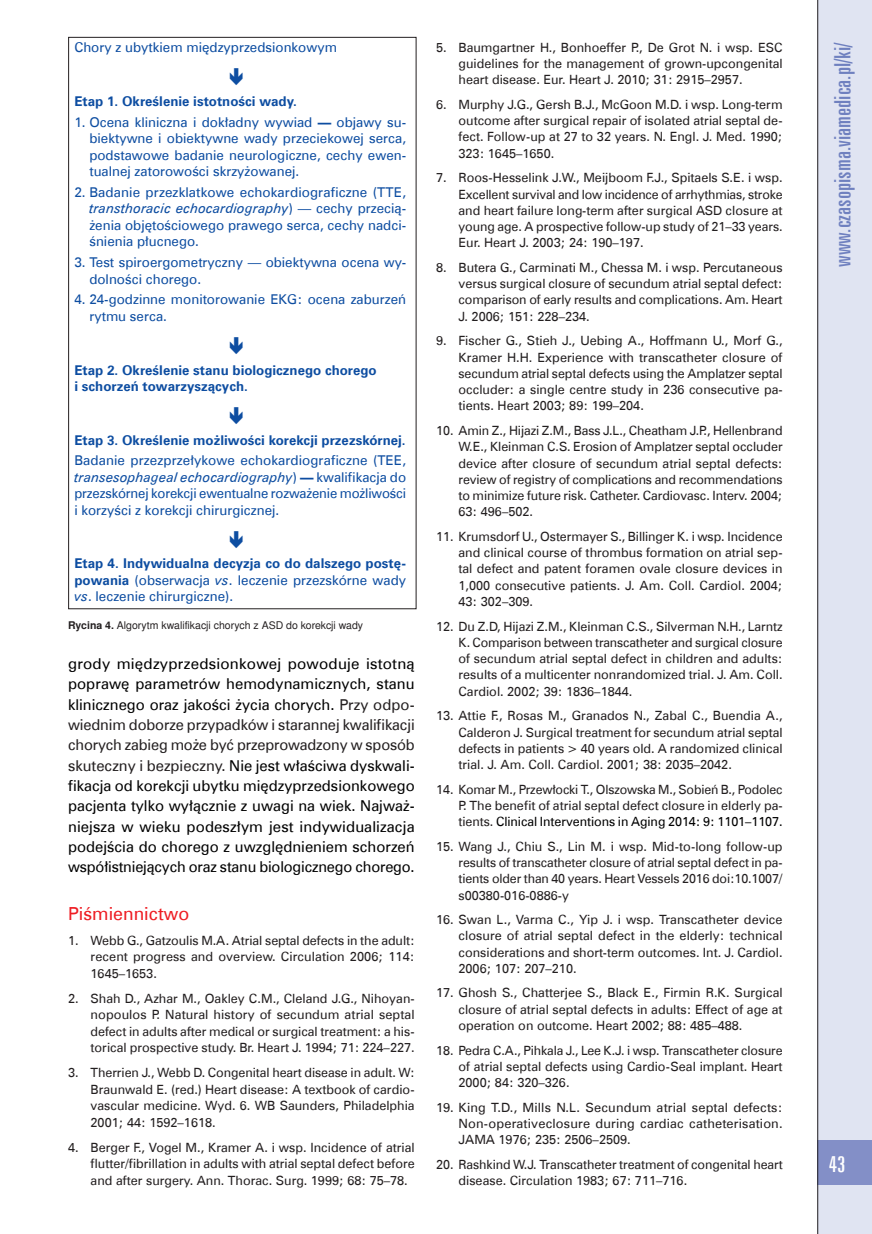
<style>
.page{position:relative;width:872px;height:1234px;background:#fff}
.page>*{position:absolute;margin:0;border:0;box-sizing:border-box;transform-origin:0 0}
.t1{font:22.5px "Zurich X Cn EU";color:#6f80bf;scale:1.07 1}
.t2{font:22.5px "Zurich X Cn EU";color:#fff;scale:1.07 1}
.t3{font:18px "Zurich EU";color:#ee1d23}
.t4{font:15px/20.2px "Zurich EU";letter-spacing:-.01em;color:#000001;text-align:justify}
.t5{font:13.5px/16.5px "Zurich EU";color:#0d4da1;text-align:justify}
.t6{font:700 13.5px/16.5px "Zurich EU";color:#0d4da1}
.t7{font:12.75px/16.2px "Zurich EU";color:#231f20;text-align:justify}
.t8{font:10.5px "Nimbus San LCE";color:#231f20}
.s1{font-weight:700}
.s2{font-style:italic}
.s3{color:#231f20}
.s4{color:#000001}
</style>
<div class="page">
<div style="left:817px;top:0;width:55px;height:1233px;background:#e0e4f2"></div>
<div style="left:817px;top:1140px;width:55px;height:44px;background:#838fc7"></div>
<hr style="left:817px;top:0;width:1px;height:1233px;background:#231f20">
<p class="t5" style="left:74px;top:39px;width:264px">Chory z ubytkiem międzyprzedsionkowym</p>
<p class="t6" style="left:74px;top:93px;width:224px">Etap 1. Określenie istotności wady.</p>
<p class="t5" style="left:89px;top:113px;width:318px;text-indent:-15px">1. Ocena kliniczna i dokładny wywiad <span class="s1">—</span> objawy su&shy;biektywne i obiektywne wady przeciekowej serca, podstawowe badanie neurologiczne, cechy ewen&shy;tualnej zatorowości skrzyżowanej.</p>
<p class="t5" style="left:89px;top:184px;width:318px;text-indent:-15px">2. Badanie przezklatkowe echokardiograficzne (TTE, <span class="s2">transthoracic echocardiography</span>) — cechy przecią&shy;żenia objętościowego prawego serca, cechy nadci&shy;śnienia płucnego.</p>
<p class="t5" style="left:89px;top:254px;width:318px;text-indent:-15px">3. Test spiroergometryczny — obiektywna ocena wy&shy;dolności chorego.</p>
<p class="t5" style="left:89px;top:291px;width:318px;text-indent:-15px">4. 24-godzinne monitorowanie EKG: ocena zaburzeń rytmu serca.</p>
<p class="t6" style="left:74px;top:361px;width:304px">Etap 2. Określenie stanu biologicznego chorego i schorzeń towarzyszących.</p>
<p class="t6" style="left:74px;top:431px;width:333px">Etap 3. Określenie możliwości korekcji przezskórnej.</p>
<p class="t5" style="left:74px;top:452px;width:333px">Badanie przezprzełykowe echokardiograficzne (TEE, <span class="s2">transesophageal echocardiography</span>) <span class="s1">—</span> kwalifikacja do przezskórnej korekcji ewentualne rozważenie możliwości i korzyści z korekcji chirurgicznej.</p>
<p class="t5" style="left:74px;top:555px;width:333px"><span class="s1">Etap 4. Indywidualna decyzja co do dalszego postę&shy;powania</span> (obserwacja <span class="s2">vs</span>. leczenie przezskórne wady <span class="s2">vs</span>. leczenie chirurgiczne).</p>
<p class="t8" style="left:68px;top:618px;width:297px"><span class="s1">Rycina 4.</span> Algorytm kwalifikacji chorych z ASD do korekcji wady</p>
<p class="t4" style="left:68px;top:653px;width:348px">grody międzyprzedsionkowej powoduje istotną poprawę parametrów hemodynamicznych, stanu klinicznego oraz jakości życia chorych. <span class="s3">Przy odpo&shy;wiednim doborze przypadków i starannej kwalifikacji chorych zabieg może być przeprowadzony w sposób skuteczny i bezpieczny.</span> Nie jest właściwa dyskwali&shy;fikacja od korekcji ubytku międzyprzedsionkowego pacjenta tylko wyłącznie z uwagi na wiek. Najważ&shy;niejsza w wieku podeszłym jest indywidualizacja podejścia do chorego z uwzględnieniem schorzeń współistniejących oraz stanu biologicznego chorego.</p>
<h2 class="t3" style="left:68px;top:902px;width:123px">Piśmiennictwo</h2>
<p class="t7" style="left:91px;top:931px;width:326px;text-indent:-22px">1. Webb G., Gatzoulis M.A. Atrial septal defects in the adult: recent progress and overview. Circulation 2006; 114:<br>1645–1653.</p>
<p class="t7" style="left:91px;top:989px;width:326px;text-indent:-22px">2. Shah D., Azhar M., Oakley C.M., Cleland J.G., Nihoyan&shy;nopoulos P. Natural history of secundum atrial septal defect in adults after medical or surgical treatment: a his&shy;torical prospective study. Br. Heart J. 1994; 71: 224–227.</p>
<p class="t7" style="left:91px;top:1064px;width:326px;text-indent:-22px">3. Therrien J., Webb D. Congenital heart disease in adult. W:<br>Braunwald E. (red.) Heart disease: A textbook of cardio&shy;vascular medicine. Wyd. 6. WB Saunders, Philadelphia 2001; 44: 1592–1618.</p>
<p class="t7" style="left:91px;top:1138px;width:326px;text-indent:-23px">4. Berger F., Vogel M., Kramer A. i wsp. Incidence of atrial flutter/fibrillation in adults with atrial septal defect before and after surgery. Ann. Thorac. Surg. 1999; 68: 75–78.</p>
<p class="t7" style="left:458px;top:39px;width:326px;text-indent:-22px">5. Baumgartner H., Bonhoeffer P., De Grot N. i wsp. ESC guidelines for the management of grown-upcongenital heart disease. Eur. Heart J. 2010; 31: 2915–2957.</p>
<p class="t7" style="left:458px;top:96px;width:326px;text-indent:-22px">6. Murphy J.G., Gersh B.J., McGoon M.D. i wsp. Long-term outcome after surgical repair of isolated atrial septal de&shy;fect. Follow-up at 27 to 32 years. N. Engl. J. Med. 1990; 323: 1645–1650.</p>
<p class="t7" style="left:458px;top:169px;width:326px;text-indent:-22px">7. Roos-Hesselink J.W., Meijboom F.J., Spitaels S.E. i wsp.<br>Excellent survival and low incidence of arrhythmias, stroke and heart failure long-term after surgical ASD closure at young age. A prospective follow-up study of 21–33 years.<br>Eur. Heart J. 2003; 24: 190–197.</p>
<p class="t7" style="left:458px;top:259px;width:326px;text-indent:-22px">8. Butera G., Carminati M., Chessa M. i wsp. Percutaneous versus surgical closure of secundum atrial septal defect: comparison of early results and complications. Am. Heart J. 2006; 151: 228–234.</p>
<p class="t7" style="left:458px;top:332px;width:326px;text-indent:-22px">9. Fischer G., Stieh J., Uebing A., Hoffmann U., Morf G., Kramer H.H. Experience with transcatheter closure of secundum atrial septal defects using the Amplatzer septal occluder: a single centre study in 236 consecutive pa&shy;tients. Heart 2003; 89: 199–204.</p>
<p class="t7" style="left:458px;top:422px;width:326px;text-indent:-22px">10. Amin Z., Hijazi Z.M., Bass J.L., Cheatham J.P., Hellenbrand W.E., Kleinman C.S. Erosion of Amplatzer septal occluder device after closure of secundum atrial septal defects: review of registry of complications and recommendations to minimize future risk. Catheter. Cardiovasc. Interv. 2004; 63: 496–502.</p>
<p class="t7" style="left:458px;top:528px;width:326px;text-indent:-22px">11. Krumsdorf U., Ostermayer S., Billinger K. i wsp. Incidence and clinical course of thrombus formation on atrial sep&shy;tal defect and patent foramen ovale closure devices in 1,000 consecutive patients. J. Am. Coll. Cardiol. 2004; 43: 302–309.</p>
<p class="t7" style="left:458px;top:617px;width:326px;text-indent:-22px">12. Du Z.D, Hijazi Z.M., Kleinman C.S., Silverman N.H., Larntz K. Comparison between transcatheter and surgical closure of secundum atrial septal defect in children and adults: results of a multicenter nonrandomized trial. J. Am. Coll.<br>Cardiol. 2002; 39: 1836–1844.</p>
<p class="t7" style="left:458px;top:707px;width:326px;text-indent:-22px">13. Attie F., Rosas M., Granados N., Zabal C., Buendia A., Calderon J. Surgical treatment for secundum atrial septal defects in patients &gt; 40 years old. A randomized clinical trial. J. Am. Coll. Cardiol. 2001; 38: 2035–2042.</p>
<p class="t7" style="left:458px;top:780px;width:326px;text-indent:-22px">14. Komar M., Przewłocki T., Olszowska M., Sobień B., Podolec P. The benefit of atrial septal defect closure in elderly pa&shy;tients. <span class="s4">Clinical Interventions in Aging 2014: 9: 1101–1107.</span></p>
<p class="t7" style="left:458px;top:837px;width:326px;text-indent:-22px">15. Wang J., Chiu S., Lin M. i wsp. Mid-to-long follow-up results of transcatheter closure of atrial septal defect in pa&shy;tients older than 40 years. Heart Vessels 2016 doi:10.1007/ s00380-016-0886-y</p>
<p class="t7" style="left:458px;top:911px;width:326px;text-indent:-22px">16. Swan L., Varma C., Yip J. i wsp. Transcatheter device closure of atrial septal defect in the elderly: technical considerations and short-term outcomes. Int. J. Cardiol.<br>2006; 107: 207–210.</p>
<p class="t7" style="left:458px;top:984px;width:326px;text-indent:-22px">17. Ghosh S., Chatterjee S., Black E., Firmin R.K. Surgical closure of atrial septal defects in adults: Effect of age at operation on outcome. Heart 2002; 88: 485–488.</p>
<p class="t7" style="left:458px;top:1041px;width:326px;text-indent:-22px">18. Pedra C.A., Pihkala J., Lee K.J. i wsp. Transcatheter closure of atrial septal defects using Cardio-Seal implant. Heart 2000; 84: 320–326.</p>
<p class="t7" style="left:458px;top:1098px;width:326px;text-indent:-22px">19. King T.D., Mills N.L. Secundum atrial septal defects:<br>Non-operativeclosure during cardiac catheterisation.<br>JAMA 1976; 235: 2506–2509.</p>
<p class="t7" style="left:458px;top:1155px;width:326px;text-indent:-22px">20. Rashkind W.J. Transcatheter treatment of congenital heart disease. Circulation 1983; 67: 711–716.</p>
<h1 class="t1" style="left:829px;top:267px;width:212px;rotate:-90deg">www.czasopisma.viamedica.pl/ki/</h1>
<h1 class="t2" style="left:828px;top:1150px;width:17px">43</h1>
</div>
